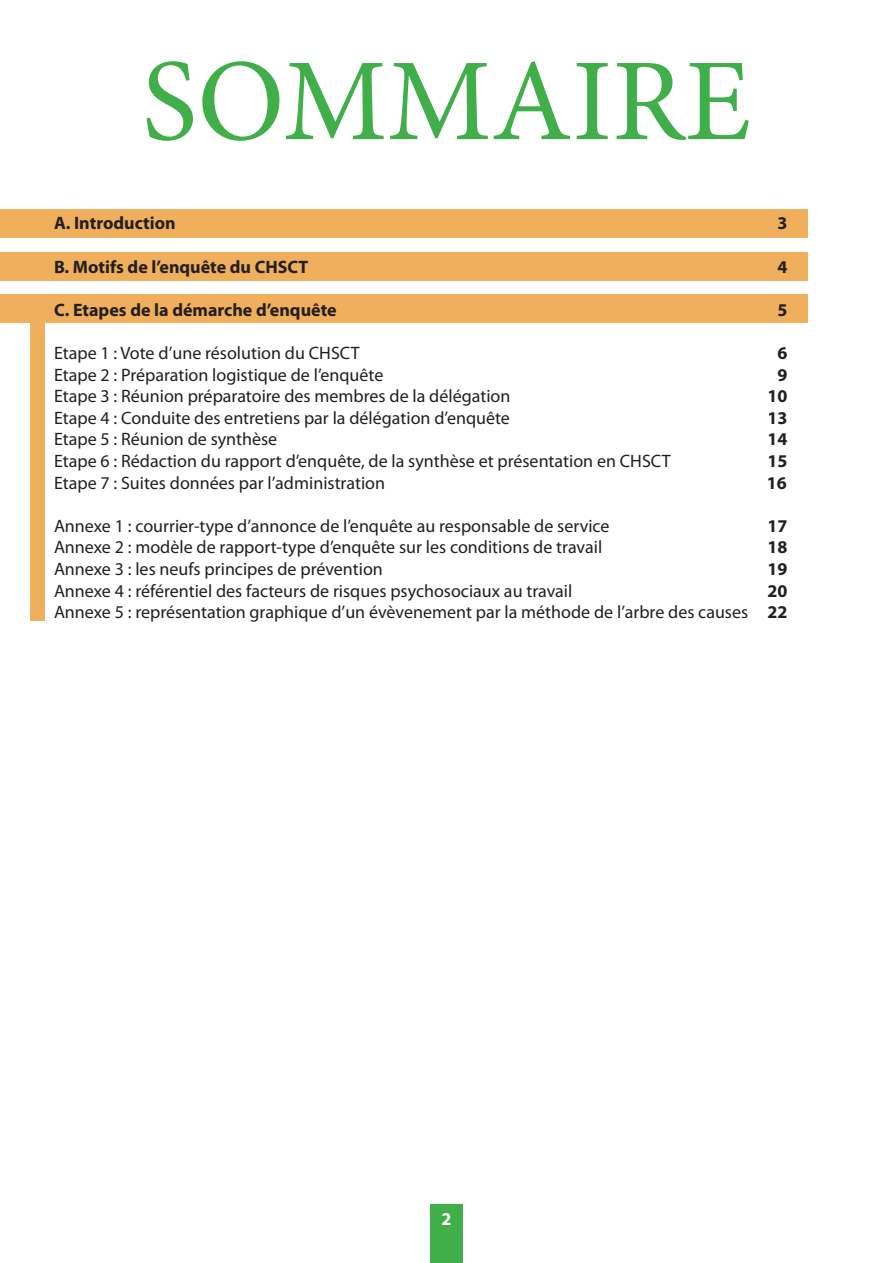
<style>
.page{position:relative;width:893px;height:1263px;background:#fff}
.page>*{position:absolute;margin:0;border:0;box-sizing:border-box;transform-origin:0 0}
.t1{font:117px "Minion Pro";color:#40ae49}
.Texte{font:18px "Myriad Pro";color:#231f20}
.Texte-2{font:700 18px "Myriad Pro";color:#231f20}
.t2{font:700 18px "Myriad Pro";color:#fff}
.s1{font-weight:700}
</style>
<div class="page">
<div style="left:430px;top:1204px;width:33px;height:59px;background:#40ae49"></div>
<div style="left:0;top:209px;width:808px;height:29px;background:#efaf5d"></div>
<div style="left:0;top:252px;width:808px;height:29px;background:#efaf5d"></div>
<div style="left:0;top:294px;width:808px;height:29px;background:#efaf5d"></div>
<div style="left:30px;top:323px;width:15px;height:298px;background:#efaf5d"></div>
<p class="t1" style="left:142px;top:23px;width:611px">SOMMAIRE</p>
<p class="Texte-2" style="left:54px;top:211px;width:123px">A. Introduction</p>
<p class="Texte-2" style="left:778px;top:211px;width:11px">3</p>
<p class="Texte-2" style="left:54px;top:255px;width:256px">B. Motifs de l’enquête du CHSCT</p>
<p class="Texte-2" style="left:778px;top:255px;width:11px">4</p>
<p class="Texte-2" style="left:54px;top:298px;width:284px">C. Etapes de la démarche d’enquête</p>
<p class="Texte-2" style="left:778px;top:298px;width:11px">5</p>
<p class="Texte" style="left:54px;top:342px;width:307px">Etape 1 : Vote d’une résolution du CHSCT</p>
<p class="Texte-2" style="left:778px;top:341px;width:11px">6</p>
<p class="Texte" style="left:54px;top:363px;width:331px">Etape 2 : Préparation logistique de l’enquête</p>
<p class="Texte-2" style="left:778px;top:363px;width:11px">9</p>
<p class="Texte" style="left:54px;top:385px;width:458px">Etape 3 : Réunion préparatoire des membres de la délégation</p>
<p class="Texte-2" style="left:768px;top:384px;width:21px">10</p>
<p class="Texte" style="left:54px;top:407px;width:457px">Etape 4 : Conduite des entretiens par la délégation d’enquête</p>
<p class="Texte-2" style="left:768px;top:406px;width:21px">13</p>
<p class="Texte" style="left:54px;top:428px;width:225px">Etape 5 : Réunion de synthèse</p>
<p class="Texte-2" style="left:768px;top:427px;width:21px">14</p>
<p class="Texte" style="left:54px;top:450px;width:618px">Etape 6 : Rédaction du rapport d’enquête, de la synthèse et présentation en CHSCT</p>
<p class="Texte-2" style="left:768px;top:449px;width:21px">15</p>
<p class="Texte" style="left:54px;top:471px;width:333px">Etape 7 : Suites données par l’administration</p>
<p class="Texte-2" style="left:767px;top:471px;width:21px">16</p>
<p class="Texte" style="left:54px;top:515px;width:557px">Annexe 1 : courrier-type d’annonce de l’enquête au responsable de service</p>
<p class="Texte-2" style="left:768px;top:514px;width:21px">17</p>
<p class="Texte" style="left:54px;top:536px;width:550px">Annexe 2 : modèle de rapport-type d’enquête sur les conditions de travail</p>
<p class="Texte-2" style="left:768px;top:535px;width:21px">18</p>
<p class="Texte" style="left:54px;top:558px;width:330px">Annexe 3 : les neufs principes de prévention</p>
<p class="Texte-2" style="left:768px;top:557px;width:21px">19</p>
<p class="Texte" style="left:54px;top:579px;width:520px">Annexe 4 : référentiel des facteurs de risques psychosociaux au travail</p>
<p class="Texte-2" style="left:768px;top:579px;width:21px">20</p>
<p class="Texte" style="left:54px;top:601px;width:735px">Annexe 5 : représentation graphique d’un évèvenement par la méthode de l’arbre des causes <span class="s1">22</span></p>
<p class="t2" style="left:441px;top:1208px;width:11px">2</p>
</div>
